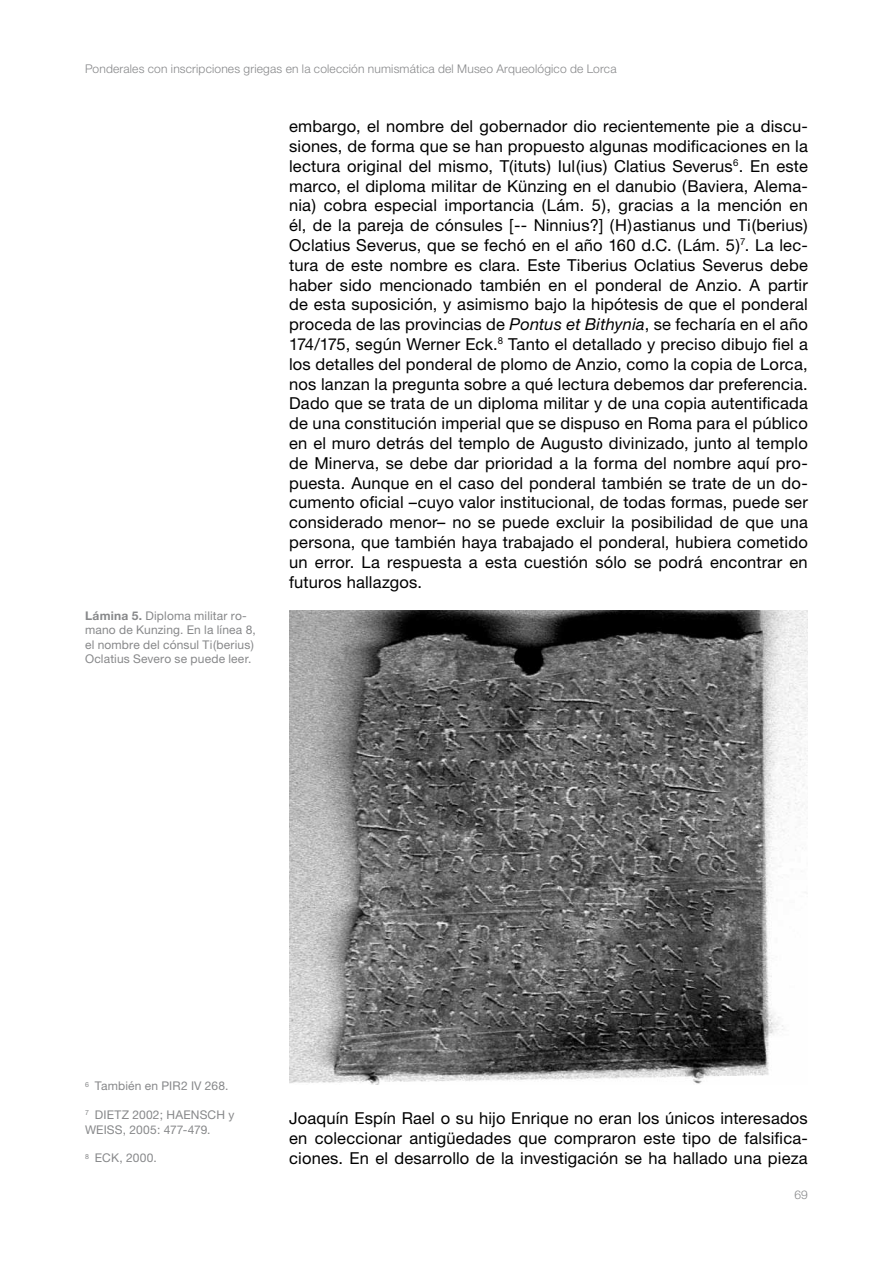
<style>
.page{position:relative;width:893px;height:1263px;background:#fff}
.page>*{position:absolute;margin:0;border:0;box-sizing:border-box;transform-origin:0 0}
.t1{font:16.5px/19.8px "Helvetica Neue";letter-spacing:.01em;color:#000;text-align:justify}
.t2{font:12px/14.4px "Helvetica Neue";letter-spacing:.01em;color:#87888a}
.t3{font:300 12px "Helvetica Neue";letter-spacing:.015em;color:#87888a}
.s1{font-weight:700}
.s2{font-style:italic}
</style>
<div class="page">
<img style="left:289px;top:611px;width:519px;height:473px">
<p class="t3" style="left:85px;top:62px;width:533px">Ponderales con inscripciones griegas en la colección numismática del Museo Arqueológico de Lorca</p>
<p class="t2" style="left:85px;top:608px;width:172px"><span class="s1">Lámina 5.</span> Diploma militar ro&shy;mano de Kunzing. En la línea 8, el nombre del cónsul Ti(berius)<br>Oclatius Severo se puede leer.</p>
<p class="t1" style="left:289px;top:116px;width:520px">embargo, el nombre del gobernador dio recientemente pie a discu&shy;siones, de forma que se han propuesto algunas modificaciones en la lectura original del mismo, T(ituts) Iul(ius) Clatius Severus<sup>6</sup>. En este marco, el diploma militar de Künzing en el danubio (Baviera, Alema&shy;nia) cobra especial importancia (Lám. 5), gracias a la mención en él, de la pareja de cónsules [-- Ninnius?] (H)astianus und Ti(berius)<br>Oclatius Severus, que se fechó en el año 160 d.C. (Lám. 5)<sup>7</sup>. La lec&shy;tura de este nombre es clara. Este Tiberius Oclatius Severus debe haber sido mencionado también en el ponderal de Anzio. A partir de esta suposición, y asimismo bajo la hipótesis de que el ponderal proceda de las provincias de <span class="s2">Pontus et Bithynia</span>, se fecharía en el año 174/175, según Werner Eck.<sup>8</sup> Tanto el detallado y preciso dibujo fiel a los detalles del ponderal de plomo de Anzio, como la copia de Lorca, nos lanzan la pregunta sobre a qué lectura debemos dar preferencia.<br>Dado que se trata de un diploma militar y de una copia autentificada de una constitución imperial que se dispuso en Roma para el público en el muro detrás del templo de Augusto divinizado, junto al templo de Minerva, se debe dar prioridad a la forma del nombre aquí pro&shy;puesta. Aunque en el caso del ponderal también se trate de un do&shy;cumento oficial –cuyo valor institucional, de todas formas, puede ser considerado menor– no se puede excluir la posibilidad de que una persona, que también haya trabajado el ponderal, hubiera cometido un error. La respuesta a esta cuestión sólo se podrá encontrar en futuros hallazgos.</p>
<p class="t2" style="left:85px;top:1079px;width:145px"><sup>6</sup> También en PIR2 IV 268.</p>
<p class="t2" style="left:85px;top:1107px;width:151px"><sup>7</sup> DIETZ 2002; HAENSCH y<br>WEISS, 2005: 477-479.</p>
<p class="t2" style="left:85px;top:1151px;width:73px"><sup>8</sup> ECK, 2000.</p>
<p class="t1" style="left:289px;top:1108px;width:520px">Joaquín Espín Rael o su hijo Enrique no eran los únicos interesados en coleccionar antigüedades que compraron este tipo de falsifica&shy;ciones. En el desarrollo de la investigación se ha hallado una pieza</p>
<p class="t3" style="left:794px;top:1187px;width:15px">69</p>
</div>
